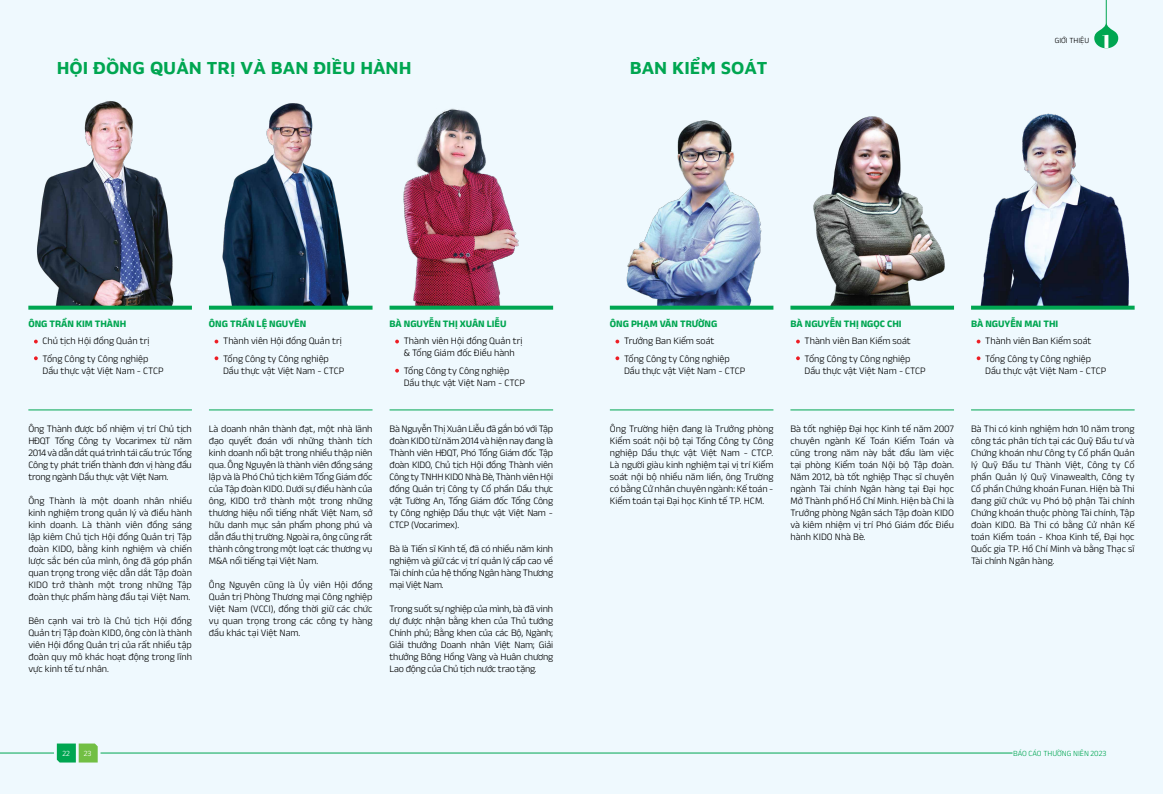
<style>
.page{position:relative;width:1163px;height:794px;background:#fff}
.page>*{position:absolute;margin:0;border:0;box-sizing:border-box;transform-origin:0 0}
.t1{font:19.8px "VL Abril Fatface Regular";color:#fff}
.t2{font:700 18px "Maven Pro";color:#00a651}
.t3{font:300 10px/12px "Anek Latin";color:#000;text-align:justify}
.t4{font:700 10px "Anek Latin";color:#00a651}
.t5{font:300 8px "Anek Latin";color:#00a651}
.t6{font:300 8px "Anek Latin";color:#000}
.t7{font:300 8px "Anek Latin";color:#fff}
</style>
<div class="page">
<div style="left:0;top:0;width:1162px;height:794px;background:#eff9fe"></div>
<img style="left:31px;top:101px;width:147px;height:205px">
<img style="left:209px;top:103px;width:155px;height:203px">
<img style="left:403px;top:108px;width:115px;height:198px">
<svg style="left:28px;top:306px;width:164px;height:4px"></svg>
<hr style="left:28px;top:410px;width:164px;height:1px;background:#00a651">
<svg style="left:34px;top:340px;width:4px;height:3px"></svg>
<svg style="left:34px;top:356px;width:4px;height:4px"></svg>
<svg style="left:209px;top:306px;width:163px;height:4px"></svg>
<hr style="left:209px;top:410px;width:163px;height:1px;background:#00a651">
<svg style="left:214px;top:340px;width:4px;height:3px"></svg>
<svg style="left:214px;top:356px;width:4px;height:4px"></svg>
<svg style="left:389px;top:306px;width:164px;height:4px"></svg>
<hr style="left:389px;top:410px;width:164px;height:1px;background:#00a651">
<svg style="left:395px;top:340px;width:4px;height:3px"></svg>
<svg style="left:395px;top:369px;width:4px;height:3px"></svg>
<img style="left:621px;top:120px;width:148px;height:186px">
<img style="left:805px;top:116px;width:146px;height:190px">
<img style="left:976px;top:113px;width:157px;height:193px">
<svg style="left:609px;top:306px;width:164px;height:4px"></svg>
<hr style="left:609px;top:410px;width:164px;height:1px;background:#00a651">
<svg style="left:615px;top:340px;width:4px;height:3px"></svg>
<svg style="left:615px;top:356px;width:4px;height:4px"></svg>
<svg style="left:790px;top:306px;width:163px;height:4px"></svg>
<hr style="left:790px;top:410px;width:163px;height:1px;background:#00a651">
<svg style="left:971px;top:306px;width:163px;height:4px"></svg>
<hr style="left:970px;top:410px;width:164px;height:1px;background:#00a651">
<svg style="left:976px;top:340px;width:4px;height:3px"></svg>
<svg style="left:976px;top:356px;width:4px;height:4px"></svg>
<svg style="left:57px;top:743px;width:41px;height:19px"></svg>
<hr style="left:0;top:753px;width:54px;height:1px;background:#00a651">
<svg style="left:1094px;top:0;width:23px;height:48px"></svg>
<hr style="left:100px;top:753px;width:912px;height:1px;background:#00a651">
<h2 class="t2" style="left:57px;top:55px;width:356px">HỘI ĐỒNG QUẢN TRỊ VÀ BAN ĐIỀU HÀNH</h2>
<h2 class="t2" style="left:629px;top:55px;width:139px">BAN KIỂM SOÁT</h2>
<p class="t6" style="left:1054px;top:35px;width:36px">GIỚI THIỆU</p>
<h1 class="t1" style="left:1101px;top:26px;width:10px">1</h1>
<p class="t4" style="left:28px;top:316px;width:99px">ÔNG TRẦN KIM THÀNH</p>
<p class="t3" style="left:43px;top:331px;width:108px;line-height:17.7px">Chủ tịch Hội đồng Quản trị<br>Tổng Công ty Công nghiệp</p>
<p class="t3" style="left:43px;top:364px;width:123px">Dầu thực vật Việt Nam - CTCP</p>
<p class="t3" style="left:28px;top:422px;width:165px">Ông Thành được bổ nhiệm vị trí Chủ tịch HĐQT Tổng Công ty Vocarimex từ năm 2014 và dẫn dắt quá trình tái cấu trúc Tổng Công ty phát triển thành đơn vị hàng đầu trong ngành Dầu thực vật Việt Nam.</p>
<p class="t3" style="left:28px;top:494px;width:165px">Ông Thành là một doanh nhân nhiều kinh nghiệm trong quản lý và điều hành kinh doanh. Là thành viên đồng sáng lập kiêm Chủ tịch Hội đồng Quản trị Tập đoàn KIDO, bằng kinh nghiệm và chiến lược sắc bén của mình, ông đã góp phần quan trọng trong việc dẫn dắt Tập đoàn KIDO trở thành một trong những Tập đoàn thực phẩm hàng đầu tại Việt Nam.</p>
<p class="t3" style="left:28px;top:614px;width:165px">Bên cạnh vai trò là Chủ tịch Hội đồng Quản trị Tập đoàn KIDO, ông còn là thành viên Hội đồng Quản trị của rất nhiều tập đoàn quy mô khác hoạt động trong lĩnh vực kinh tế tư nhân.</p>
<p class="t4" style="left:209px;top:316px;width:99px">ÔNG TRẦN LỆ NGUYÊN</p>
<p class="t3" style="left:223px;top:331px;width:120px;line-height:17.7px">Thành viên Hội đồng Quản trị<br>Tổng Công ty Công nghiệp</p>
<p class="t3" style="left:223px;top:364px;width:123px">Dầu thực vật Việt Nam - CTCP</p>
<p class="t3" style="left:209px;top:422px;width:165px">Là doanh nhân thành đạt, một nhà lãnh đạo quyết đoán với những thành tích kinh doanh nổi bật trong nhiều thập niên qua. Ông Nguyên là thành viên đồng sáng lập và là Phó Chủ tịch kiêm Tổng Giám đốc của Tập đoàn KIDO. Dưới sự điều hành của ông, KIDO trở thành một trong những thương hiệu nổi tiếng nhất Việt Nam, sở hữu danh mục sản phẩm phong phú và dẫn đầu thị trường. Ngoài ra, ông cũng rất thành công trong một loạt các thương vụ M&amp;A nổi tiếng tại Việt Nam.</p>
<p class="t3" style="left:209px;top:578px;width:165px">Ông Nguyên cũng là Ủy viên Hội đồng Quản trị Phòng Thương mại Công nghiệp Việt Nam (VCCI), đồng thời giữ các chức vụ quan trọng trong các công ty hàng đầu khác tại Việt Nam.</p>
<p class="t4" style="left:389px;top:316px;width:118px">BÀ NGUYỄN THỊ XUÂN LIỄU</p>
<p class="t3" style="left:403px;top:334px;width:120px">Thành viên Hội đồng Quản trị &amp; Tổng Giám đốc Điều hành</p>
<p class="t3" style="left:403px;top:364px;width:123px">Tổng Công ty Công nghiệp<br>Dầu thực vật Việt Nam - CTCP</p>
<p class="t3" style="left:389px;top:422px;width:165px">Bà Nguyễn Thị Xuân Liễu đã gắn bó với Tập đoàn KIDO từ năm 2014 và hiện nay đang là Thành viên HĐQT, Phó Tổng Giám đốc Tập đoàn KIDO, Chủ tịch Hội đồng Thành viên Công ty TNHH KIDO Nhà Bè, Thành viên Hội đồng Quản trị Công ty Cổ phần Dầu thực vật Tường An, Tổng Giám đốc Tổng Công ty Công nghiệp Dầu thực vật Việt Nam - CTCP (Vocarimex).</p>
<p class="t3" style="left:389px;top:542px;width:165px">Bà là Tiến sĩ Kinh tế, đã có nhiều năm kinh nghiệm và giữ các vị trí quản lý cấp cao về Tài chính của hệ thống Ngân hàng Thương mại Việt Nam.</p>
<p class="t3" style="left:389px;top:602px;width:165px">Trong suốt sự nghiệp của mình, bà đã vinh dự được nhận bằng khen của Thủ tướng Chính phủ; Bằng khen của các Bộ, Ngành; Giải thưởng Doanh nhân Việt Nam; Giải thưởng Bông Hồng Vàng và Huân chương Lao động của Chủ tịch nước trao tặng.</p>
<p class="t7" style="left:62px;top:747px;width:9px">22</p>
<p class="t7" style="left:84px;top:747px;width:9px">23</p>
<p class="t4" style="left:609px;top:316px;width:109px">ÔNG PHẠM VĂN TRƯỜNG</p>
<p class="t3" style="left:624px;top:331px;width:107px;line-height:17.7px">Trưởng Ban Kiểm soát<br>Tổng Công ty Công nghiệp</p>
<p class="t3" style="left:624px;top:364px;width:123px">Dầu thực vật Việt Nam - CTCP</p>
<p class="t4" style="left:790px;top:316px;width:113px">BÀ NGUYỄN THỊ NGỌC CHI</p>
<p class="t3" style="left:804px;top:331px;width:108px;line-height:17.7px">Thành viên Ban Kiểm soát<br>Tổng Công ty Công nghiệp</p>
<p class="t3" style="left:804px;top:364px;width:123px">Dầu thực vật Việt Nam - CTCP</p>
<p class="t4" style="left:970px;top:316px;width:89px">BÀ NGUYỄN MAI THI</p>
<p class="t3" style="left:985px;top:331px;width:108px;line-height:17.7px">Thành viên Ban Kiểm soát<br>Tổng Công ty Công nghiệp</p>
<p class="t3" style="left:985px;top:364px;width:123px">Dầu thực vật Việt Nam - CTCP</p>
<p class="t3" style="left:609px;top:422px;width:165px">Ông Trường hiện đang là Trưởng phòng Kiểm soát nội bộ tại Tổng Công ty Công nghiệp Dầu thực vật Việt Nam - CTCP.<br>Là người giàu kinh nghiệm tại vị trí Kiểm soát nội bộ nhiều năm liền, ông Trường có bằng Cử nhân chuyên ngành: Kế toán - Kiểm toán tại Đại học Kinh tế TP. HCM.</p>
<p class="t3" style="left:790px;top:422px;width:165px">Bà tốt nghiệp Đại học Kinh tế năm 2007 chuyên ngành Kế Toán Kiểm Toán và cũng trong năm này bắt đầu làm việc tại phòng Kiểm toán Nội bộ Tập đoàn.<br>Năm 2012, bà tốt nghiệp Thạc sĩ chuyên ngành Tài chính Ngân hàng tại Đại học Mở Thành phố Hồ Chí Minh. Hiện bà Chi là Trưởng phòng Ngân sách Tập đoàn KIDO và kiêm nhiệm vị trí Phó Giám đốc Điều hành KIDO Nhà Bè.</p>
<p class="t3" style="left:970px;top:422px;width:165px">Bà Thi có kinh nghiệm hơn 10 năm trong công tác phân tích tại các Quỹ Đầu tư và Chứng khoán như Công ty Cổ phần Quản lý Quỹ Đầu tư Thành Việt, Công ty Cổ phần Quản lý Quỹ Vinawealth, Công ty Cổ phần Chứng khoán Funan. Hiện bà Thi đang giữ chức vụ Phó bộ phận Tài chính Chứng khoán thuộc phòng Tài chính, Tập đoàn KIDO. Bà Thi có bằng Cử nhân Kế toán Kiểm toán - Khoa Kinh tế, Đại học Quốc gia TP. Hồ Chí Minh và bằng Thạc sĩ Tài chính Ngân hàng.</p>
<p class="t5" style="left:1012px;top:747px;width:95px">BÁO CÁO THƯỜNG NIÊN 2023</p>
</div>
